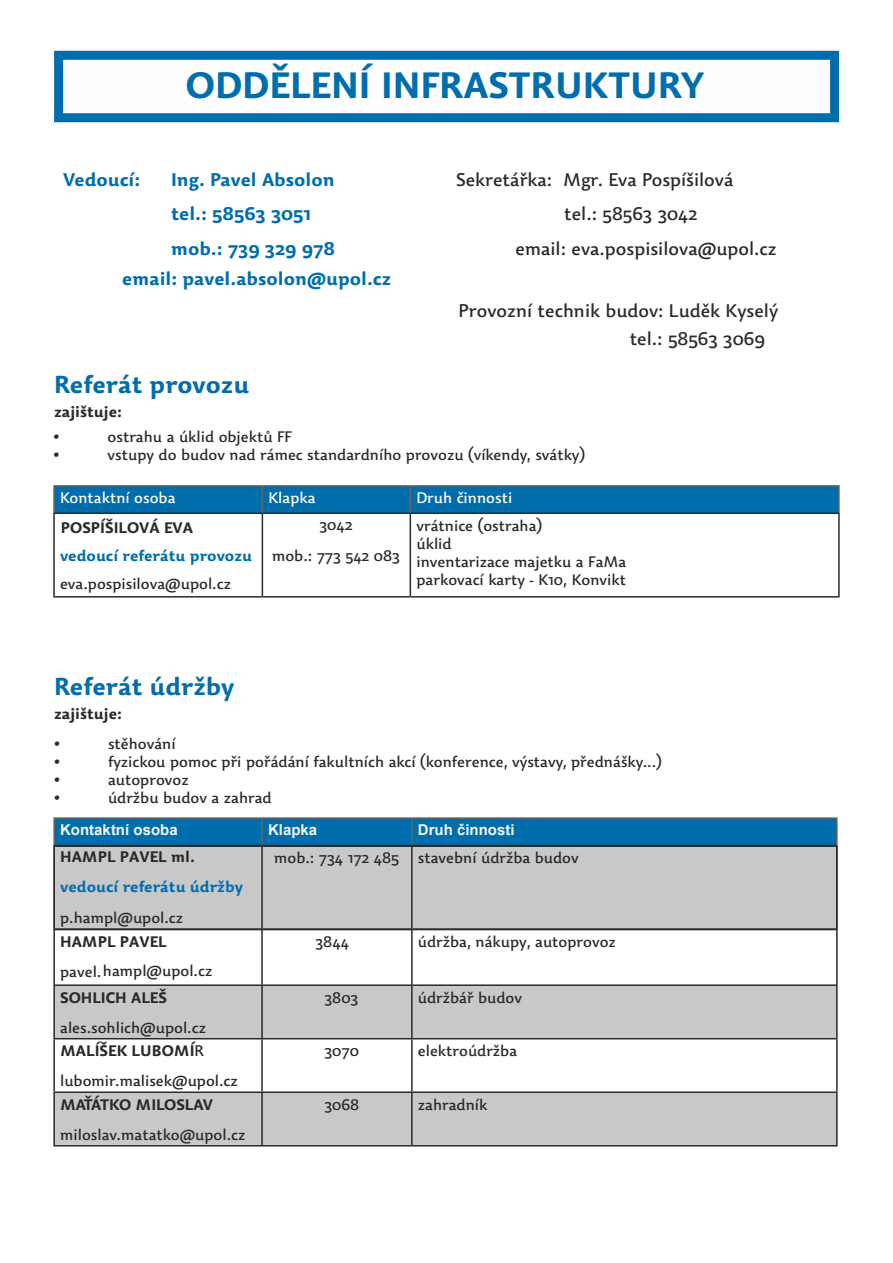
<style>
.page{position:relative;width:893px;height:1263px;background:#fff}
.page>*{position:absolute;margin:0;border:0;box-sizing:border-box;transform-origin:0 0}
.t1{font:700 36px "Dederon SDOT";color:#006ead}
.t2{font:700 24px "Dederon SDOT";color:#006ead}
.t3{font:500 18px/28px "Dederon SDOT";color:#2b2a29}
.t4{font:700 18px/34.5px "Dederon SDOT";color:#006ead}
.t5{font:500 15px/18px "Dederon SDOT";color:#2b2a29}
.t6{font:700 15px "Dederon SDOT";color:#2b2a29}
.t7{font:700 15px "Dederon SDOT";color:#006ead}
.t8{font:500 15px "Dederon SDOT";color:#fefefe}
.t9{font:700 15px "Arial";color:#f5f5f5}
.s1{font-weight:700}
</style>
<div class="page">
<div style="left:54px;top:846px;width:783px;height:84px;background:#c8c8c9;border:1px solid #000"></div>
<div style="left:54px;top:51px;width:785px;height:71px;background:#fefefe;border:9px solid #006ead"></div>
<hr style="left:53px;top:514px;width:2px;height:82px;background:#2b2a29">
<hr style="left:262px;top:514px;width:1px;height:82px;background:#2b2a29">
<hr style="left:53px;top:596px;width:209px;height:1px;background:#2b2a29">
<hr style="left:262px;top:596px;width:148px;height:1px;background:#2b2a29">
<hr style="left:53px;top:485px;width:209px;height:2px;background:#646464">
<hr style="left:53px;top:487px;width:2px;height:25px;background:#646464">
<hr style="left:262px;top:485px;width:148px;height:2px;background:#646464">
<hr style="left:410px;top:485px;width:430px;height:2px;background:#646464">
<div style="left:54px;top:486px;width:785px;height:26px;background:#006ead"></div>
<hr style="left:838px;top:487px;width:2px;height:25px;background:#646464">
<hr style="left:53px;top:512px;width:209px;height:2px;background:#2b2a29">
<hr style="left:262px;top:512px;width:148px;height:2px;background:#2b2a29">
<hr style="left:410px;top:512px;width:430px;height:2px;background:#2b2a29">
<hr style="left:410px;top:514px;width:1px;height:82px;background:#2b2a29">
<hr style="left:838px;top:514px;width:2px;height:82px;background:#2b2a29">
<hr style="left:410px;top:596px;width:430px;height:1px;background:#2b2a29">
<div style="left:55px;top:819px;width:781px;height:26px;background:#006ead"></div>
<div style="left:55px;top:986px;width:781px;height:52px;background:#c8c8c9"></div>
<div style="left:55px;top:1093px;width:781px;height:52px;background:#c8c8c9"></div>
<hr style="left:53px;top:846px;width:2px;height:82px;background:#2b2a29">
<hr style="left:261px;top:846px;width:2px;height:82px;background:#2b2a29">
<hr style="left:53px;top:930px;width:2px;height:55px;background:#2b2a29">
<hr style="left:261px;top:930px;width:2px;height:55px;background:#2b2a29">
<hr style="left:836px;top:930px;width:2px;height:55px;background:#2b2a29">
<hr style="left:53px;top:845px;width:209px;height:1px;background:#2b2a29">
<hr style="left:53px;top:928px;width:209px;height:2px;background:#2b2a29">
<hr style="left:262px;top:845px;width:150px;height:1px;background:#2b2a29">
<hr style="left:262px;top:928px;width:150px;height:2px;background:#2b2a29">
<hr style="left:53px;top:817px;width:209px;height:2px;background:#646464">
<hr style="left:53px;top:819px;width:2px;height:26px;background:#646464">
<hr style="left:262px;top:817px;width:150px;height:2px;background:#646464">
<hr style="left:261px;top:819px;width:2px;height:26px;background:#646464">
<hr style="left:412px;top:817px;width:426px;height:2px;background:#646464">
<hr style="left:411px;top:819px;width:2px;height:26px;background:#646464">
<hr style="left:836px;top:819px;width:2px;height:26px;background:#646464">
<hr style="left:412px;top:845px;width:426px;height:1px;background:#2b2a29">
<hr style="left:411px;top:846px;width:2px;height:82px;background:#2b2a29">
<hr style="left:836px;top:846px;width:2px;height:82px;background:#2b2a29">
<hr style="left:412px;top:928px;width:426px;height:2px;background:#2b2a29">
<hr style="left:411px;top:930px;width:2px;height:55px;background:#2b2a29">
<hr style="left:53px;top:984px;width:209px;height:2px;background:#2b2a29">
<hr style="left:53px;top:986px;width:2px;height:52px;background:#2b2a29">
<hr style="left:53px;top:1091px;width:209px;height:2px;background:#2b2a29">
<hr style="left:53px;top:1093px;width:2px;height:52px;background:#2b2a29">
<hr style="left:262px;top:984px;width:150px;height:2px;background:#2b2a29">
<hr style="left:261px;top:986px;width:2px;height:52px;background:#2b2a29">
<hr style="left:262px;top:1091px;width:150px;height:2px;background:#2b2a29">
<hr style="left:261px;top:1093px;width:2px;height:52px;background:#2b2a29">
<hr style="left:412px;top:984px;width:426px;height:2px;background:#2b2a29">
<hr style="left:411px;top:986px;width:2px;height:52px;background:#2b2a29">
<hr style="left:836px;top:986px;width:2px;height:52px;background:#2b2a29">
<hr style="left:412px;top:1091px;width:426px;height:2px;background:#2b2a29">
<hr style="left:411px;top:1093px;width:2px;height:52px;background:#2b2a29">
<hr style="left:836px;top:1093px;width:2px;height:52px;background:#2b2a29">
<hr style="left:53px;top:1039px;width:2px;height:52px;background:#2b2a29">
<hr style="left:53px;top:1038px;width:209px;height:1px;background:#2b2a29">
<hr style="left:53px;top:1145px;width:209px;height:1px;background:#2b2a29">
<hr style="left:262px;top:1038px;width:150px;height:1px;background:#2b2a29">
<hr style="left:262px;top:1145px;width:150px;height:1px;background:#2b2a29">
<hr style="left:412px;top:1038px;width:426px;height:1px;background:#2b2a29">
<hr style="left:412px;top:1145px;width:426px;height:1px;background:#2b2a29">
<hr style="left:261px;top:1039px;width:2px;height:52px;background:#2b2a29">
<hr style="left:411px;top:1039px;width:2px;height:52px;background:#2b2a29">
<hr style="left:836px;top:1039px;width:2px;height:52px;background:#2b2a29">
<h1 class="t1" style="left:186px;top:63px;width:520px">ODDĚLENÍ INFRASTRUKTURY</h1>
<p class="t4" style="left:63px;top:162px;width:79px">Vedoucí:</p>
<p class="t4" style="left:171px;top:162px;width:165px">Ing. Pavel Absolon tel.: 58563 3051 mob.: 739 329 978</p>
<p class="t4" style="left:122px;top:261px;width:270px">email: pavel.absolon@upol.cz</p>
<p class="t3" style="left:456px;top:166px;width:279px">Sekretářka: Mgr. Eva Pospíšilová</p>
<p class="t3" style="left:564px;top:200px;width:135px">tel.: 58563 3042</p>
<p class="t3" style="left:515px;top:235px;width:263px">email: eva.pospisilova@upol.cz</p>
<p class="t3" style="left:630px;top:297px;width:150px;text-indent:-171px">Provozní technik budov: Luděk Kyselý tel.: 58563 3069</p>
<h2 class="t2" style="left:54px;top:369px;width:197px">Referát provozu</h2>
<p class="t6" style="left:54px;top:402px;width:70px">zajištuje:</p>
<p class="t5" style="left:54px;top:428px;width:7px">•</p>
<p class="t5" style="left:108px;top:428px;width:186px">ostrahu a úklid objektů FF</p>
<p class="t5" style="left:54px;top:446px;width:7px">•</p>
<p class="t5" style="left:108px;top:446px;width:479px">vstupy do budov nad rámec standardního provozu (víkendy, svátky)</p>
<p class="t8" style="left:60px;top:489px;width:117px">Kontaktní osoba</p>
<p class="t8" style="left:268px;top:489px;width:49px">Klapka</p>
<p class="t8" style="left:416px;top:489px;width:97px">Druh činnosti</p>
<p class="t6" style="left:61px;top:519px;width:134px">POSPÍŠILOVÁ EVA</p>
<p class="t7" style="left:60px;top:546px;width:194px">vedoucí referátu provozu</p>
<p class="t5" style="left:60px;top:575px;width:172px">eva.pospisilova@upol.cz</p>
<p class="t5" style="left:272px;top:510px;width:130px;line-height:30.6px;text-align:center">3042<br>mob.: 773 542 083</p>
<p class="t5" style="left:416px;top:517px;width:211px">vrátnice (ostraha)<br>úklid<br>inventarizace majetku a FaMa parkovací karty - K10, Konvikt</p>
<h2 class="t2" style="left:54px;top:671px;width:182px">Referát údržby</h2>
<p class="t6" style="left:54px;top:704px;width:70px">zajištuje:</p>
<p class="t5" style="left:54px;top:735px;width:7px">•</p>
<p class="t5" style="left:108px;top:735px;width:69px">stěhování</p>
<p class="t5" style="left:54px;top:753px;width:7px">•</p>
<p class="t5" style="left:108px;top:753px;width:555px">fyzickou pomoc při pořádání fakultních akcí (konference, výstavy, přednášky...)</p>
<p class="t5" style="left:54px;top:771px;width:7px">•</p>
<p class="t5" style="left:108px;top:771px;width:82px">autoprovoz</p>
<p class="t5" style="left:54px;top:789px;width:7px">•</p>
<p class="t5" style="left:108px;top:789px;width:165px">údržbu budov a zahrad</p>
<p class="t9" style="left:60px;top:819px;width:119px">Kontaktní osoba</p>
<p class="t9" style="left:268px;top:819px;width:51px">Klapka</p>
<p class="t9" style="left:418px;top:819px;width:98px">Druh činnosti</p>
<p class="t6" style="left:60px;top:848px;width:136px">HAMPL PAVEL ml.</p>
<p class="t7" style="left:60px;top:878px;width:184px">vedoucí referátu údržby</p>
<p class="t5" style="left:60px;top:909px;width:125px">p.hampl@upol.cz</p>
<p class="t5" style="left:274px;top:849px;width:306px">mob.: 734 172 485 stavební údržba budov</p>
<p class="t6" style="left:60px;top:932px;width:108px">HAMPL PAVEL</p>
<p class="t5" style="left:60px;top:962px;width:154px">pavel.hampl@upol.cz</p>
<p class="t6" style="left:60px;top:988px;width:108px">SOHLICH ALEŠ</p>
<p class="t5" style="left:60px;top:1019px;width:147px">ales.sohlich@upol.cz</p>
<p class="t5" style="left:315px;top:932px;width:35px">3844</p>
<p class="t5" style="left:418px;top:932px;width:200px">údržba, nákupy, autoprovoz</p>
<p class="t5" style="left:324px;top:989px;width:36px">3803</p>
<p class="t5" style="left:418px;top:989px;width:106px">údržbář budov</p>
<p class="t5" style="left:60px;top:1036px;width:179px;line-height:30px"><span class="s1">MALÍŠEK LUBOMÍ</span>R lubomir.malisek@upol.cz</p>
<p class="t5" style="left:324px;top:1042px;width:36px">3070</p>
<p class="t5" style="left:418px;top:1042px;width:101px">elektroúdržba</p>
<p class="t6" style="left:60px;top:1095px;width:154px">MAŤÁTKO MILOSLAV</p>
<p class="t5" style="left:60px;top:1126px;width:187px">miloslav.matatko@upol.cz</p>
<p class="t5" style="left:324px;top:1096px;width:36px">3068</p>
<p class="t5" style="left:418px;top:1096px;width:71px">zahradník</p>
</div>
